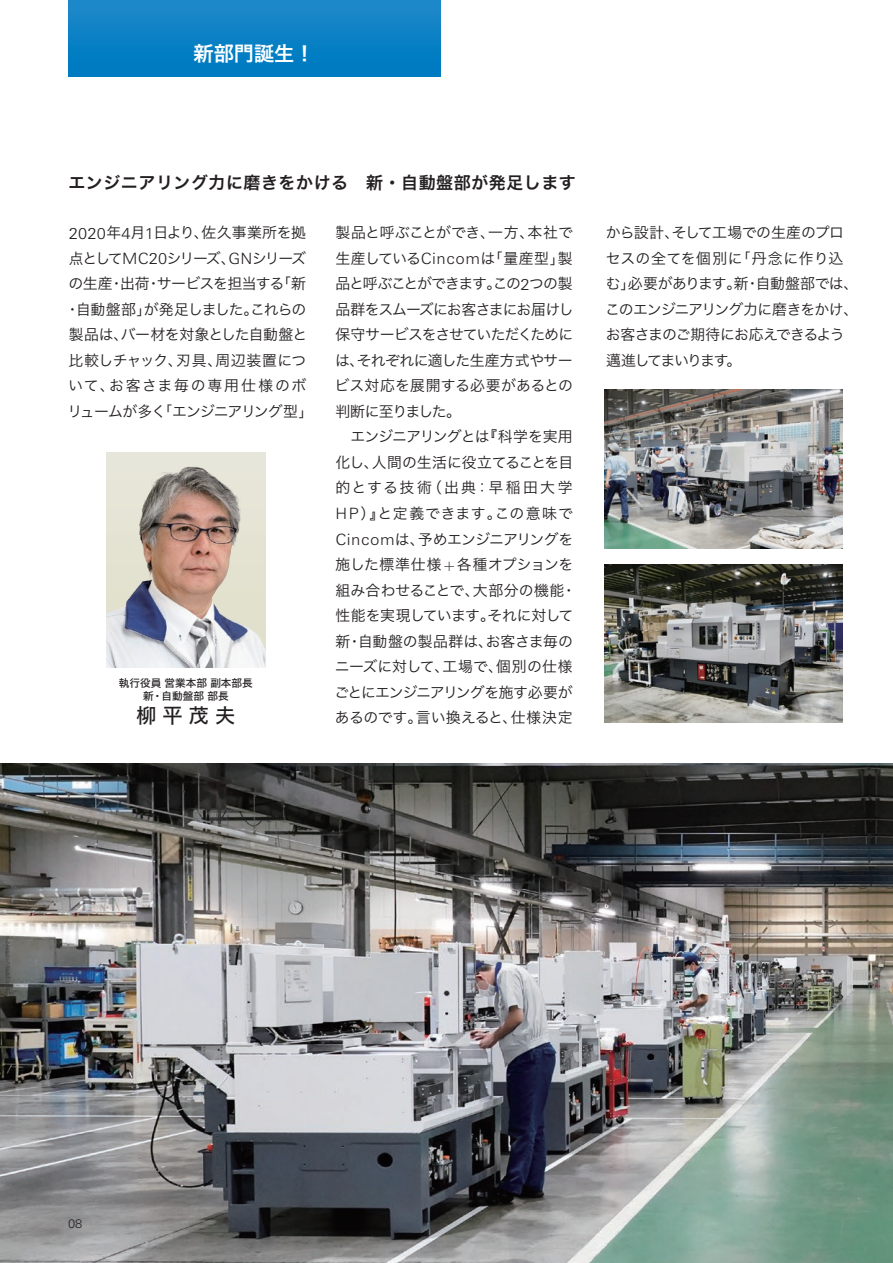
<style>
.page{position:relative;width:893px;height:1263px;background:#fff}
.page>*{position:absolute;margin:0;border:0;box-sizing:border-box;transform-origin:0 0}
.t1{font:20.25px "Hira Kaku Std W6";color:#fff}
.t2{font:20.25px "Hira Kaku Std W5";color:#231f20}
.t3{font:16.95px "Hira Kaku Std W6";letter-spacing:.03em;color:#231f20}
.t4{font:14.85px/25.5px "Hira Kaku Pro W3";letter-spacing:-.03em;color:#231f20}
.t5{font:300 12.3px "Zurich BT";color:#231f20;scale:1.05 1}
.t6{font:10.65px/12.8px "Hira Kaku Std W5";color:#231f20;text-align:center}
.s1{font-family:"Zurich BT";font-weight:300;font-size:15.6px}
</style>
<div class="page">
<img style="left:0;top:764px;width:893px;height:499px">
<img style="left:106px;top:453px;width:160px;height:214px">
<img style="left:604px;top:564px;width:238px;height:159px">
<img style="left:604px;top:390px;width:238px;height:158px">
<div style="left:68px;top:0;width:372px;height:77px;background:linear-gradient(to bottom,#1e88ca,#0079c0)"></div>
<h1 class="t1" style="left:193px;top:38px;width:123px">新部門誕生！</h1>
<p class="t3" style="left:68px;top:170px;width:509px">エンジニアリング力に磨きをかける　新・自動盤部が発足します</p>
<p class="t4" style="left:68px;top:219px;width:247px"><span class="s1">2020</span>年<span class="s1">4</span>月<span class="s1">1</span>日より、佐久事業所を拠点として<span class="s1">MC20</span>シリーズ、<span class="s1">GN</span>シリーズの生産・出荷・サービスを担当する「新･自動盤部」が発足しました。これらの製品は、バー材を対象とした自動盤と比較しチャック、刃具、周辺装置について、お客さま毎の専用仕様のボリュームが多く「エンジニアリング型」</p>
<p class="t4" style="left:334px;top:219px;width:243px">製品と呼ぶことができ、一方、本社で生産している<span class="s1">Cincom</span>は「量産型」製品と呼ぶことができます。この<span class="s1">2</span>つの製品群をスムーズにお客さまにお届けし保守サービスをさせていただくためには、それぞれに適した生産方式やサービス対応を展開する必要があるとの判断に至りました。<br>　エンジニアリングとは『科学を実用化し、人間の生活に役立てることを目的とする技術（出典：早稲田大学<br><span class="s1">HP</span>）』と定義できます。この意味で<br><span class="s1">Cincom</span>は、予めエンジニアリングを施した標準仕様<span class="s1">+</span>各種オプションを組み合わせることで、大部分の機能・性能を実現しています。それに対して新･自動盤の製品群は、お客さま毎のニーズに対して、工場で、個別の仕様ごとにエンジニアリングを施す必要があるのです。言い換えると、仕様決定</p>
<p class="t4" style="left:605px;top:219px;width:255px">から設計、そして工場での生産のプロセスの全てを個別に「丹念に作り込む」必要があります。新･自動盤部では、このエンジニアリング力に磨きをかけ、お客さまのご期待にお応えできるよう邁進してまいります。</p>
<p class="t6" style="left:119px;top:677px;width:136px">執行役員営業本部副本部長新・自動盤部部長</p>
<h1 class="t2" style="left:136px;top:700px;width:100px">柳平茂夫</h1>
<p class="t5" style="left:68px;top:1216px;width:15px">08</p>
</div>
